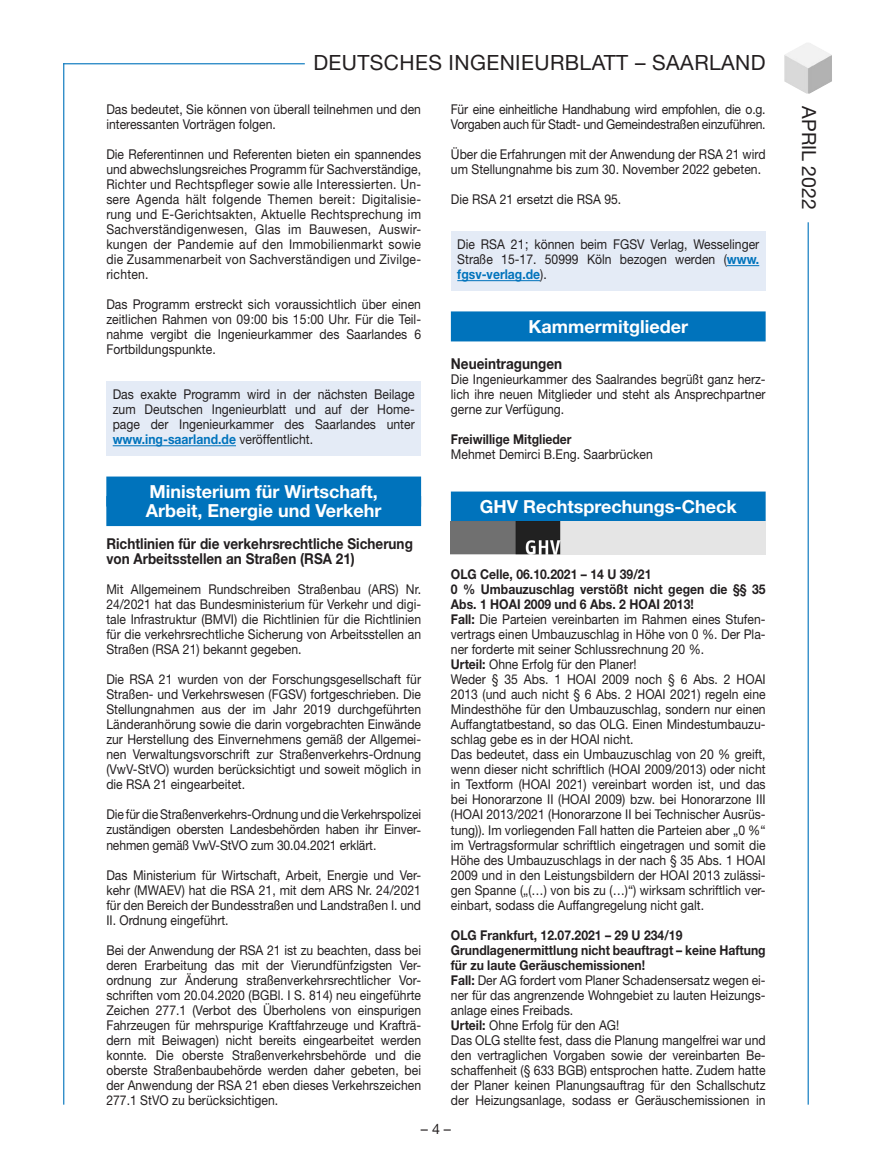
<style>
.page{position:relative;width:872px;height:1170px;background:#fff}
.page>*{position:absolute;margin:0;border:0;box-sizing:border-box;transform-origin:0 0}
.t1{font:21px "Helvetica Neue LT Std";letter-spacing:.02em;color:#231f20}
.t2{font:19.5px "Helvetica Neue LT Std";color:#231f20}
.t3{font:700 18px/19.5px "Helvetica Neue LT Std";color:#fff}
.t4{font:700 15px/15px "Helvetica Neue LT Std";color:#231f20;scale:.9 1}
.t5{font:14.25px "Helvetica Neue LT Std";color:#231f20}
.t6{font:13.5px/15px "Helvetica Neue LT Std";color:#231f20;text-align:justify;scale:.9 1}
.t7{font:13.5px/15px "Helvetica Neue LT Std";letter-spacing:-.02em;color:#231f20;scale:.9 1}
.t8{font:700 13.5px "Helvetica Neue LT Std";color:#231f20;scale:.9 1}
.s1{font-weight:700;color:#0073bc}
.s2{font-weight:700}
</style>
<div class="page">
<hr style="left:807px;top:222px;width:1px;height:882px;background:#0073bc">
<hr style="left:63px;top:63px;width:1px;height:1041px;background:#0073bc">
<hr style="left:63px;top:63px;width:242px;height:1px;background:#0073bc">
<img style="left:784px;top:43px;width:48px;height:51px">
<div style="left:106px;top:381px;width:315px;height:75px;background:#e4ebf6"></div>
<hr style="left:113px;top:445px;width:123px;height:1px;background:#0073bc">
<div style="left:106px;top:476px;width:315px;height:30px;background:#0073bc"></div>
<div style="left:106px;top:496px;width:315px;height:30px;background:#0073bc"></div>
<div style="left:451px;top:231px;width:314px;height:60px;background:#e4ebf6"></div>
<hr style="left:727px;top:265px;width:32px;height:1px;background:#0073bc">
<hr style="left:457px;top:280px;width:83px;height:1px;background:#0073bc">
<div style="left:451px;top:311px;width:314px;height:30px;background:#0073bc"></div>
<div style="left:451px;top:491px;width:314px;height:30px;background:#0073bc"></div>
<img style="left:451px;top:521px;width:314px;height:33px">
<h1 class="t1" style="left:313px;top:50px;width:454px">DEUTSCHES INGENIEURBLATT – SAARLAND</h1>
<p class="t6" style="left:106px;top:102px;width:351px">Das bedeutet, Sie können von überall teilnehmen und den interessanten Vorträgen folgen.</p>
<p class="t6" style="left:106px;top:147px;width:351px">Die Referentinnen und Referenten bieten ein spannendes und abwechslungsreiches Programm für Sachverständige, Richter und Rechtspfleger sowie alle Interessierten. Un&shy;sere Agenda hält folgende Themen bereit: Digitalisie&shy;rung und E-Gerichtsakten, Aktuelle Rechtsprechung im Sachverständigenwesen, Glas im Bauwesen, Auswir&shy;kungen der Pandemie auf den Immobilienmarkt sowie die Zusammenarbeit von Sachverständigen und Zivilge&shy;richten.</p>
<p class="t6" style="left:106px;top:297px;width:351px">Das Programm erstreckt sich voraussichtlich über einen zeitlichen Rahmen von 09:00 bis 15:00 Uhr. Für die Teil&shy;nahme vergibt die Ingenieurkammer des Saarlandes 6<br>Fortbildungspunkte.</p>
<p class="t6" style="left:113px;top:387px;width:337px">Das exakte Programm wird in der nächsten Beilage zum Deutschen Ingenieurblatt und auf der Home&shy;page der Ingenieurkammer des Saarlandes unter <span class="s1">www.ing-saarland.de</span> veröffentlicht.</p>
<h3 class="t3" style="left:146px;top:481px;width:237px">Ministerium für Wirtschaft,<br>Arbeit, Energie und Verkehr</h3>
<p class="t4" style="left:106px;top:536px;width:342px">Richtlinien für die verkehrsrechtliche Sicherung von Arbeitsstellen an Straßen (RSA 21)</p>
<p class="t6" style="left:106px;top:582px;width:351px">Mit Allgemeinem Rundschreiben Straßenbau (ARS) Nr.<br>24/2021 hat das Bundesministerium für Verkehr und digi&shy;tale Infrastruktur (BMVI) die Richtlinien für die Richtlinien für die verkehrsrechtliche Sicherung von Arbeitsstellen an Straßen (RSA 21) bekannt gegeben.</p>
<p class="t6" style="left:106px;top:672px;width:351px">Die RSA 21 wurden von der Forschungsgesellschaft für Straßen- und Verkehrswesen (FGSV) fortgeschrieben. Die Stellungnahmen aus der im Jahr 2019 durchgeführten Länderanhörung sowie die darin vorgebrachten Einwände zur Herstellung des Einvernehmens gemäß der Allgemei&shy;nen Verwaltungsvorschrift zur Straßenverkehrs-Ordnung (VwV-StVO) wurden berücksichtigt und soweit möglich in die RSA 21 eingearbeitet.</p>
<p class="t6" style="left:106px;top:807px;width:351px">Die für die Straßenverkehrs-Ordnung und die Verkehrspolizei zuständigen obersten Landesbehörden haben ihr Einver&shy;nehmen gemäß VwV-StVO zum 30.04.2021 erklärt.</p>
<p class="t6" style="left:106px;top:867px;width:351px">Das Ministerium für Wirtschaft, Arbeit, Energie und Ver&shy;kehr (MWAEV) hat die RSA 21, mit dem ARS Nr. 24/2021 für den Bereich der Bundesstraßen und Landstraßen I. und II. Ordnung eingeführt.</p>
<p class="t6" style="left:106px;top:942px;width:351px">Bei der Anwendung der RSA 21 ist zu beachten, dass bei deren Erarbeitung das mit der Vierundfünfzigsten Ver&shy;ordnung zur Änderung straßenverkehrsrechtlicher Vor&shy;schriften vom 20.04.2020 (BGBl. I S. 814) neu eingeführte Zeichen 277.1 (Verbot des Überholens von einspurigen Fahrzeugen für mehrspurige Kraftfahrzeuge und Krafträ&shy;dern mit Beiwagen) nicht bereits eingearbeitet werden konnte. Die oberste Straßenverkehrsbehörde und die oberste Straßenbaubehörde werden daher gebeten, bei der Anwendung der RSA 21 eben dieses Verkehrszeichen 277.1 StVO zu berücksichtigen.</p>
<p class="t7" style="left:451px;top:102px;width:351px">Für eine einheitliche Handhabung wird empfohlen, die o.g.<br>Vorgaben auch für Stadt- und Gemeindestraßen einzuführen.</p>
<p class="t6" style="left:451px;top:147px;width:351px">Über die Erfahrungen mit der Anwendung der RSA 21 wird um Stellungnahme bis zum 30. November 2022 gebeten.</p>
<p class="t6" style="left:451px;top:192px;width:191px">Die RSA 21 ersetzt die RSA 95.</p>
<p class="t6" style="left:457px;top:237px;width:337px">Die RSA 21; können beim FGSV Verlag, Wesselinger Straße 15-17. 50999 Köln bezogen werden (<span class="s1">www. fgsv-verlag.de</span>).</p>
<h3 class="t3" style="left:528px;top:316px;width:161px">Kammermitglieder</h3>
<p class="t4" style="left:451px;top:356px;width:125px">Neueintragungen</p>
<p class="t6" style="left:451px;top:372px;width:351px">Die Ingenieurkammer des Saalrandes begrüßt ganz herz&shy;lich ihre neuen Mitglieder und steht als Ansprechpartner gerne zur Verfügung.</p>
<p class="t8" style="left:451px;top:431px;width:136px">Freiwillige Mitglieder</p>
<p class="t6" style="left:451px;top:447px;width:226px">Mehmet Demirci B.Eng. Saarbrücken</p>
<h3 class="t3" style="left:480px;top:496px;width:259px">GHV Rechtsprechungs-Check</h3>
<p class="t6" style="left:451px;top:567px;width:351px;text-align:left"><span class="s2">OLG Celle, 06.10.2021 – 14 U 39/21<br>0 % Umbauzuschlag verstößt nicht gegen die §§ 35<br>Abs. 1 HOAI 2009 und 6 Abs. 2 HOAI 2013!<br>Fall:</span> Die Parteien vereinbarten im Rahmen eines Stufen&shy;vertrags einen Umbauzuschlag in Höhe von 0 %. Der Pla&shy;ner forderte mit seiner Schlussrechnung 20 %.<br><span class="s2">Urteil:</span> Ohne Erfolg für den Planer!<br>Weder § 35 Abs. 1 HOAI 2009 noch § 6 Abs. 2 HOAI 2013 (und auch nicht § 6 Abs. 2 HOAI 2021) regeln eine Mindesthöhe für den Umbauzuschlag, sondern nur einen Auffangtatbestand, so das OLG. Einen Mindestumbauzu&shy;schlag gebe es in der HOAI nicht.<br>Das bedeutet, dass ein Umbauzuschlag von 20 % greift, wenn dieser nicht schriftlich (HOAI 2009/2013) oder nicht in Textform (HOAI 2021) vereinbart worden ist, und das bei Honorarzone II (HOAI 2009) bzw. bei Honorarzone III (HOAI 2013/2021 (Honorarzone II bei Technischer Ausrüs&shy;tung)). Im vorliegenden Fall hatten die Parteien aber „0 %“ im Vertragsformular schriftlich eingetragen und somit die Höhe des Umbauzuschlags in der nach § 35 Abs. 1 HOAI 2009 und in den Leistungsbildern der HOAI 2013 zulässi&shy;gen Spanne („(…) von bis zu (…)“) wirksam schriftlich ver&shy;einbart, sodass die Auffangregelung nicht galt.</p>
<p class="t6" style="left:451px;top:927px;width:351px;text-align:left"><span class="s2">OLG Frankfurt, 12.07.2021 – 29 U 234/19<br>Grundlagenermittlung nicht beauftragt – keine Haftung für zu laute Geräuschemissionen!<br>Fall:</span> Der AG fordert vom Planer Schadensersatz wegen ei&shy;ner für das angrenzende Wohngebiet zu lauten Heizungs&shy;anlage eines Freibads.<br><span class="s2">Urteil:</span> Ohne Erfolg für den AG!<br>Das OLG stellte fest, dass die Planung mangelfrei war und den vertraglichen Vorgaben sowie der vereinbarten Be&shy;schaffenheit (§ 633 BGB) entsprochen hatte. Zudem hatte der Planer keinen Planungsauftrag für den Schallschutz der Heizungsanlage, sodass er Geräuschemissionen in</p>
<p class="t5" style="left:421px;top:1120px;width:32px">– 4 –</p>
<h2 class="t2" style="left:821px;top:106px;width:105px;rotate:90deg">APRIL 2022</h2>
</div>
